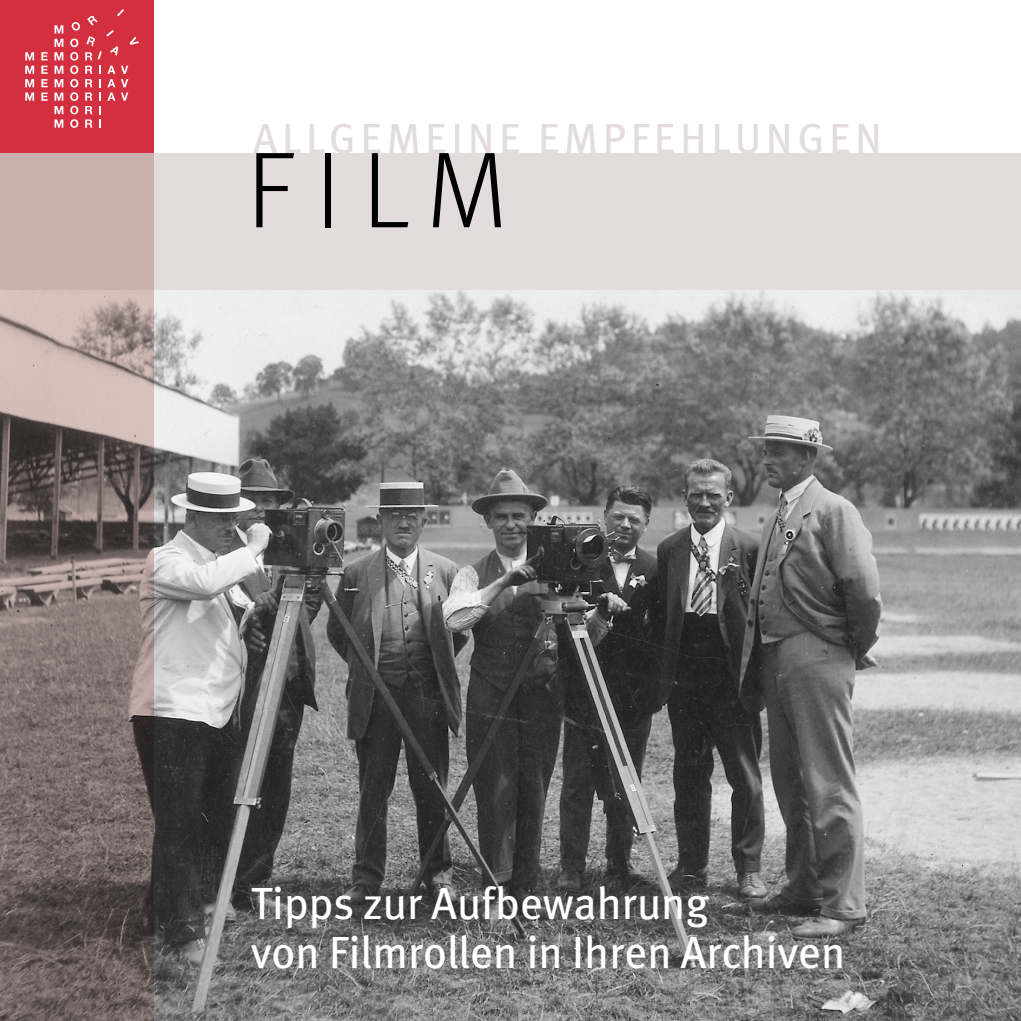
<style>
.page{position:relative;width:1021px;height:1021px;background:#fff}
.page>*{position:absolute;margin:0;border:0;box-sizing:border-box;transform-origin:0 0}
.t1{font:300 108px "Meta";color:#000}
.t2{font:45px/49.5px "Meta Pro";letter-spacing:-.01em;color:#fff}
.t3{font:42px "Meta Pro";letter-spacing:.11em;color:#e2dddc}
</style>
<div class="page">
<img style="left:153px;top:289px;width:867px;height:731px">
<div style="left:0;top:0;width:153px;height:153px;background:#d42f3f"></div>
<svg style="left:25px;top:52px;width:9px;height:8px"></svg>
<svg style="left:41px;top:52px;width:7px;height:8px"></svg>
<svg style="left:54px;top:25px;width:9px;height:35px"></svg>
<svg style="left:25px;top:66px;width:9px;height:35px"></svg>
<svg style="left:41px;top:66px;width:7px;height:35px"></svg>
<svg style="left:54px;top:66px;width:9px;height:62px"></svg>
<svg style="left:70px;top:9px;width:69px;height:119px"></svg>
<div style="left:0;top:153px;width:1020px;height:136px;background:#e2dddc"></div>
<svg style="left:0;top:153px;width:153px;height:867px;background:#8d7d7a"></svg>
<p class="t3" style="left:253px;top:112px;width:630px">Allgemeine Empfehlungen</p>
<h1 class="t1" style="left:246px;top:128px;width:263px">Film</h1>
<p class="t2" style="left:251px;top:879px;width:596px">Tipps zur Aufbewahrung<br>von Filmrollen in I hren Archiven</p>
</div>
